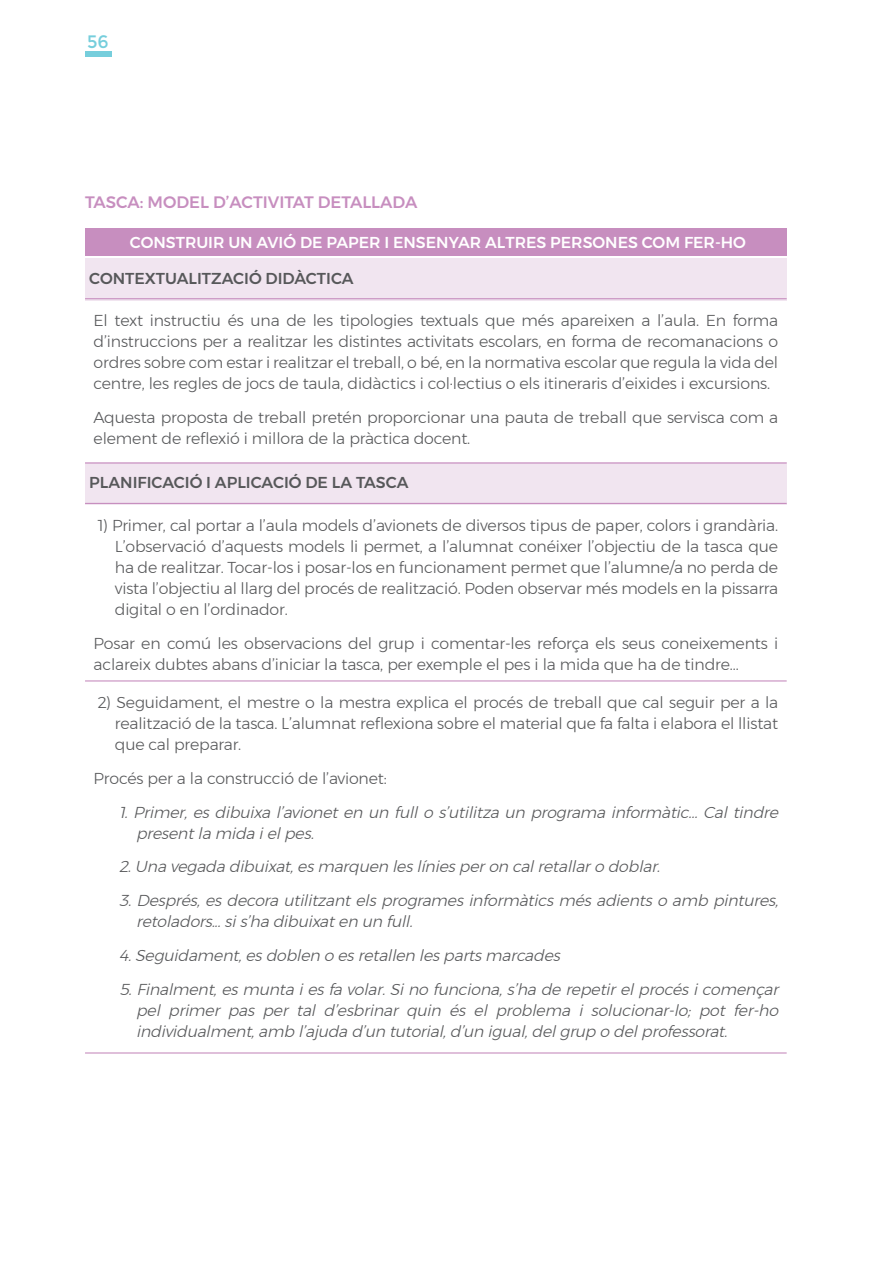
<style>
.page{position:relative;width:893px;height:1263px;background:#fff}
.page>*{position:absolute;margin:0;border:0;box-sizing:border-box;transform-origin:0 0}
.t1{font:18px "Montserrat";color:#76cedc}
.t2{font:500 16.5px "Montserrat";color:#c78ebf}
.t3{font:300 15.75px/21px "Montserrat";letter-spacing:-.01em;color:#57585a;text-align:justify}
.t4{font:italic 300 15.75px/33.8px "Montserrat";color:#57585a}
.t5{font:500 15.75px "Montserrat";color:#57585a}
.t6{font:500 15.75px "Montserrat";color:#fff}
</style>
<div class="page">
<div style="left:85px;top:51px;width:26px;height:5px;background:#76cedc"></div>
<div style="left:85px;top:462px;width:702px;height:43px;background:#f1e5f0"></div>
<hr style="left:85px;top:680px;width:702px;height:1px;background:#c78ebf">
<hr style="left:85px;top:1052px;width:702px;height:1px;background:#c78ebf">
<hr style="left:85px;top:503px;width:702px;height:1px;background:#c78ebf">
<div style="left:85px;top:258px;width:702px;height:42px;background:#f1e5f0"></div>
<div style="left:85px;top:229px;width:702px;height:27px;background:#c78ebf"></div>
<hr style="left:85px;top:462px;width:702px;height:2px;background:#c78ebf">
<hr style="left:85px;top:298px;width:702px;height:1px;background:#c78ebf">
<p class="t1" style="left:87px;top:31px;width:23px">56</p>
<p class="t2" style="left:85px;top:190px;width:334px">TASCA: MODEL D’ACTIVITAT DETALLADA</p>
<p class="t6" style="left:130px;top:230px;width:618px">CONSTRUIR UN AVIÓ DE PAPER I ENSENYAR ALTRES PERSONES COM FER-HO</p>
<p class="t5" style="left:89px;top:266px;width:266px">CONTEXTUALITZACIÓ DIDÀCTICA</p>
<p class="t3" style="left:94px;top:310px;width:686px">El text instructiu és una de les tipologies textuals que més apareixen a l’aula. En forma d’instruccions per a realitzar les distintes activitats escolars, en forma de recomanacions o ordres sobre com estar i realitzar el treball, o bé, en la normativa escolar que regula la vida del centre, les regles de jocs de taula, didàctics i col·lectius o els itineraris d’eixides i excursions.</p>
<p class="t3" style="left:94px;top:407px;width:686px">Aquesta proposta de treball pretén proporcionar una pauta de treball que servisca com a element de reflexió i millora de la pràctica docent.</p>
<p class="t5" style="left:89px;top:470px;width:321px">PLANIFICACIÓ I APLICACIÓ DE LA TASCA</p>
<p class="t3" style="left:115px;top:515px;width:665px;text-indent:-17px">1) Primer, cal portar a l’aula models d’avionets de diversos tipus de paper, colors i grandària.<br>L’observació d’aquests models li permet, a l’alumnat conéixer l’objectiu de la tasca que ha de realitzar. Tocar-los i posar-los en funcionament permet que l’alumne/a no perda de vista l’objectiu al llarg del procés de realització. Poden observar més models en la pissarra digital o en l’ordinador.</p>
<p class="t3" style="left:94px;top:632px;width:686px">Posar en comú les observacions del grup i comentar-les reforça els seus coneixements i aclareix dubtes abans d’iniciar la tasca, per exemple el pes i la mida que ha de tindre...</p>
<p class="t3" style="left:115px;top:692px;width:665px;text-indent:-17px">2) Seguidament, el mestre o la mestra explica el procés de treball que cal seguir per a la realització de la tasca. L’alumnat reflexiona sobre el material que fa falta i elabora el llistat que cal preparar.</p>
<p class="t3" style="left:94px;top:767px;width:295px">Procés per a la construcció de l’avionet:</p>
<p class="t4" style="left:136px;top:801px;width:648px;line-height:21px;text-indent:-17px">1.Primer,esdibuixal’avioneten un fullo s’utilitzaun programainformàtic...Caltindre presentlamidaielpes.</p>
<p class="t4" style="left:119px;top:850px;width:665px">2.Unavegadadibuixat,esmarquen leslíniesperon calretallaro doblar.<br>3.Després,esdecorautilitzantelsprogramesinformàticsmésadientso amb pintures,</p>
<p class="t4" style="left:119px;top:904px;width:665px;text-indent:17px">retoladors...sis’hadibuixaten un full.<br>4.Seguidament,esdoblen o esretallen lespartsmarcades<br>5.Finalment,esmuntaiesfavolar.Sino funciona,s’haderepetirelprocésicomençar</p>
<p class="t4" style="left:136px;top:999px;width:648px;line-height:21px">pel primer pas per tal d’esbrinar quin és el problema i solucionar-lo; pot fer-ho individualment,amb l’ajudad’un tutorial,d’un igual,delgrup o delprofessorat.</p>
</div>
